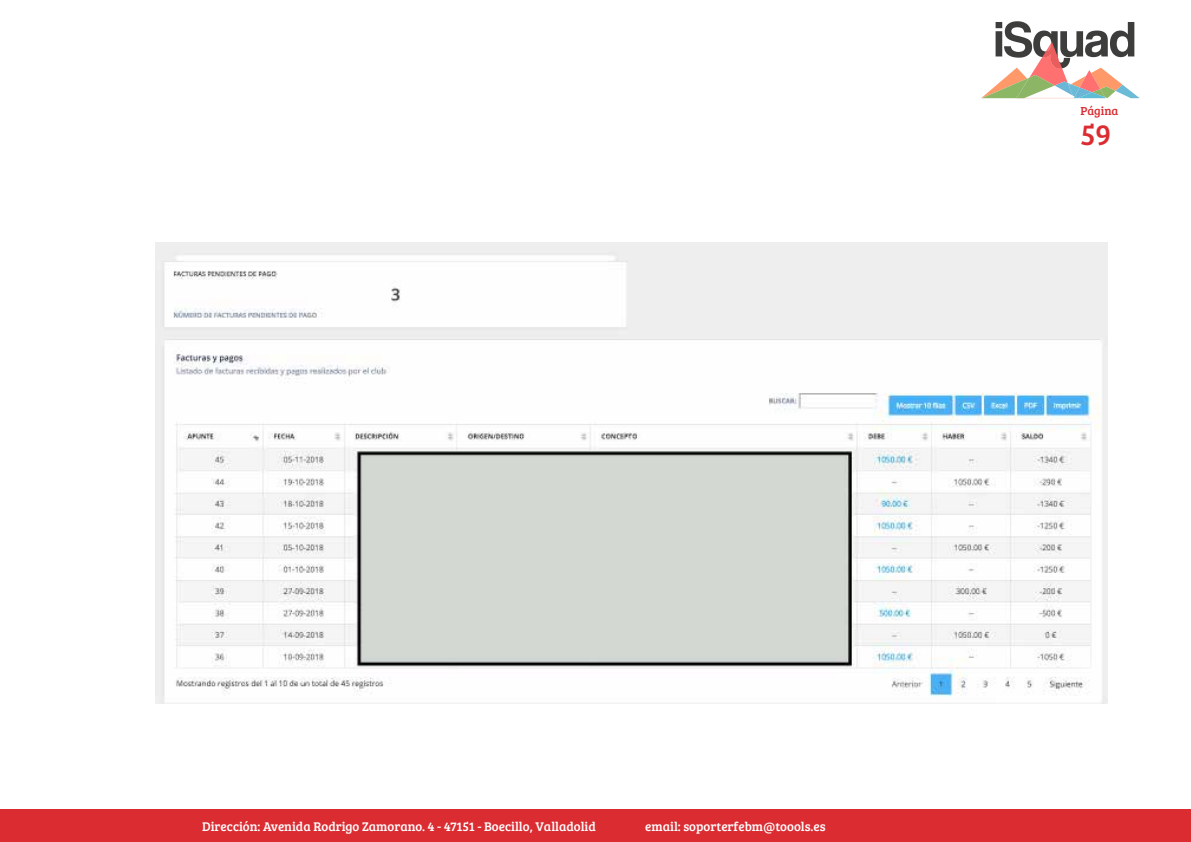
<style>
.page{position:relative;width:1191px;height:842px;background:#fff}
.page>*{position:absolute;margin:0;border:0;box-sizing:border-box;transform-origin:0 0}
.t1{font:30px "Bree Serif";color:#db2c32}
.t2{font:13px "Bree Serif";color:#fff}
.t3{font:12px "Bree Serif";color:#db2c32}
</style>
<div class="page">
<svg style="left:981px;top:21px;width:158px;height:77px"></svg>
<div style="left:0;top:809px;width:1191px;height:33px;background:#db2c32"></div>
<img style="left:156px;top:242px;width:952px;height:461px">
<p class="t3" style="left:1080px;top:102px;width:39px">Página</p>
<h1 class="t1" style="left:1080px;top:113px;width:32px">59</h1>
<p class="t2" style="left:202px;top:817px;width:395px">Dirección: Avenida Rodrigo Zamorano. 4 - 47151 - Boecillo, Valladolid</p>
<p class="t2" style="left:645px;top:817px;width:182px">email: soporterfebm@toools.es</p>
</div>
